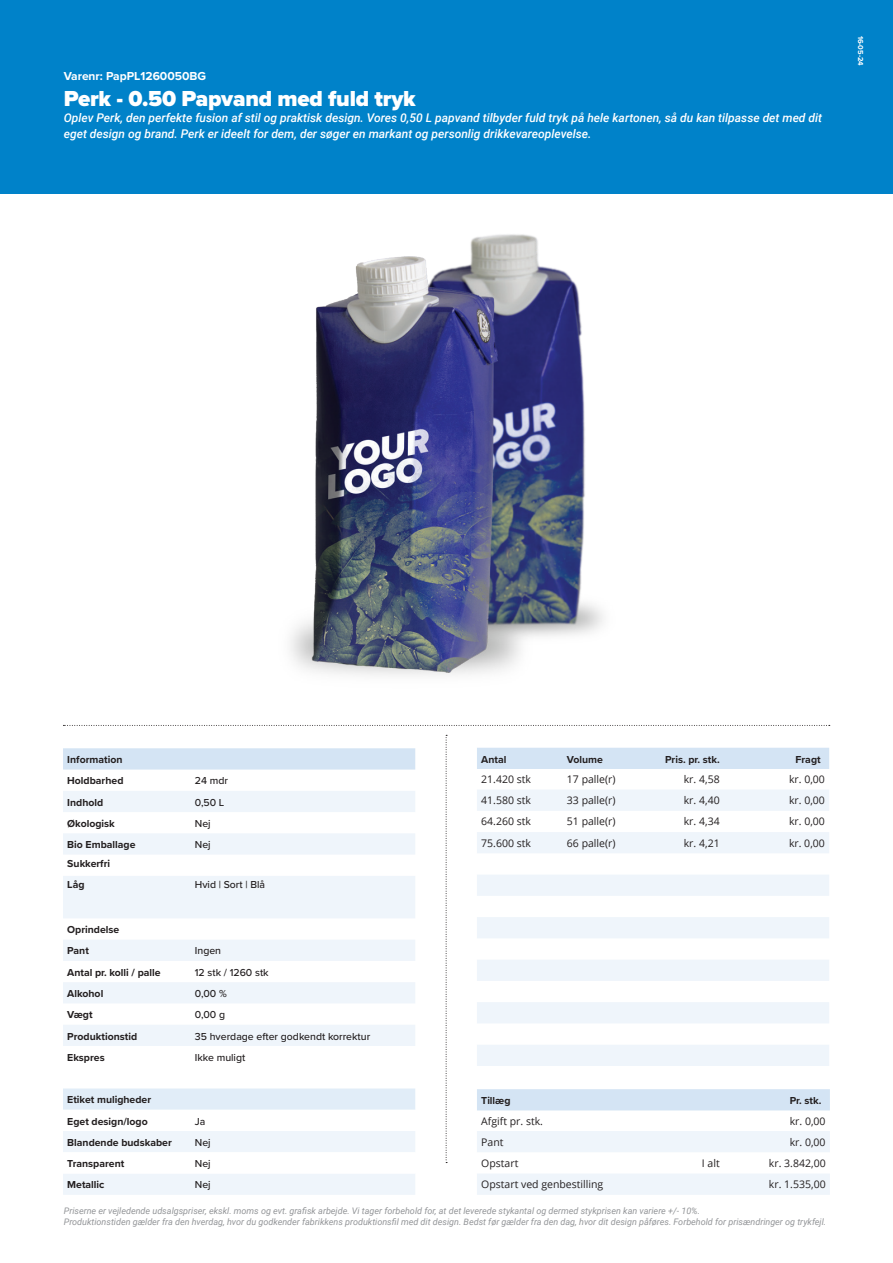
<style>
.page{position:relative;width:893px;height:1263px;background:#fff}
.page>*{position:absolute;margin:0;border:0;box-sizing:border-box;transform-origin:0 0}
.t1{font:900 22.5px "Proxima Nova";letter-spacing:-.01em;color:#fff}
.t2{font:italic 500 12px/16.5px "Roboto";color:#fff}
.t3{font:700 12px "Proxima Nova";color:#fff}
.t4{font:700 10.5px/21.3px "Proxima Nova";color:#231f20}
.t5{font:10.5px "Open Sans";color:#231f20}
.t6{font:500 10.5px "Proxima Nova";color:#231f20}
.t7{font:italic 9px/10.8px "Roboto";color:#939598}
.t8{font:700 7.5px "Proxima Nova";color:#fff}
</style>
<div class="page">
<div style="left:0;top:0;width:893px;height:193px;background:#0082c9"></div>
<div style="left:477px;top:748px;width:352px;height:21px;background:#d4e4f4"></div>
<svg style="left:477px;top:790px;width:352px;height:276px;fill:#eff5fb"></svg>
<img style="left:290px;top:234px;width:313px;height:441px">
<svg style="left:446px;top:735px;width:1px;height:428px"></svg>
<svg style="left:63px;top:725px;width:767px;height:1px"></svg>
<div style="left:63px;top:748px;width:352px;height:21px;background:#d4e4f4"></div>
<svg style="left:63px;top:791px;width:352px;height:404px;fill:#eff5fb"></svg>
<svg style="left:63px;top:1067px;width:352px;height:106px"></svg>
<div style="left:477px;top:1089px;width:353px;height:21px;background:#d4e4f4"></div>
<svg style="left:477px;top:1131px;width:353px;height:64px"></svg>
<h2 class="t3" style="left:64px;top:67px;width:144px">Varenr: PapPL1260050BG</h2>
<h1 class="t1" style="left:64px;top:81px;width:353px">Perk - 0.50 Papvand med fuld tryk</h1>
<p class="t2" style="left:64px;top:109px;width:760px">Oplev Perk, den perfekte fusion af stil og praktisk design. Vores 0,50 L papvand tilbyder fuld tryk på hele kartonen, så du kan tilpasse det med dit eget design og brand. Perk er ideelt for dem, der søger en markant og personlig drikkevareoplevelse.</p>
<p class="t8" style="left:866px;top:36px;width:32px;rotate:90deg">16-05-24</p>
<p class="t4" style="left:67px;top:749px;width:58px">Information<br>Holdbarhed</p>
<p class="t6" style="left:195px;top:773px;width:35px">24 mdr</p>
<p class="t4" style="left:67px;top:791px;width:38px">Indhold</p>
<p class="t6" style="left:195px;top:794px;width:31px">0,50 L</p>
<p class="t4" style="left:67px;top:812px;width:49px">Økologisk</p>
<p class="t6" style="left:195px;top:815px;width:17px">Nej</p>
<p class="t4" style="left:67px;top:834px;width:70px">Bio Emballage</p>
<p class="t6" style="left:195px;top:837px;width:17px">Nej</p>
<p class="t4" style="left:67px;top:853px;width:44px">Sukkerfri<br>Låg</p>
<p class="t6" style="left:195px;top:877px;width:72px">Hvid | Sort | Blå</p>
<p class="t4" style="left:67px;top:919px;width:54px">Oprindelse<br>Pant</p>
<p class="t6" style="left:195px;top:943px;width:28px">Ingen</p>
<p class="t4" style="left:67px;top:961px;width:95px">Antal pr. kolli / palle</p>
<p class="t6" style="left:195px;top:964px;width:75px">12 stk / 1260 stk</p>
<p class="t4" style="left:67px;top:982px;width:38px">Alkohol</p>
<p class="t6" style="left:195px;top:986px;width:34px">0,00 %</p>
<p class="t4" style="left:67px;top:1004px;width:27px">Vægt</p>
<p class="t6" style="left:195px;top:1007px;width:32px">0,00 g</p>
<p class="t4" style="left:67px;top:1025px;width:71px">Produktionstid</p>
<p class="t6" style="left:195px;top:1028px;width:177px">35 hverdage efter godkendt korrektur</p>
<p class="t4" style="left:67px;top:1046px;width:39px">Ekspres</p>
<p class="t6" style="left:195px;top:1049px;width:52px">Ikke muligt</p>
<p class="t4" style="left:67px;top:1089px;width:85px">Etiket muligheder<br>Eget design/logo</p>
<p class="t6" style="left:195px;top:1113px;width:12px">Ja</p>
<p class="t4" style="left:67px;top:1131px;width:106px">Blandende budskaber</p>
<p class="t6" style="left:195px;top:1134px;width:17px">Nej</p>
<p class="t4" style="left:67px;top:1153px;width:59px">Transparent</p>
<p class="t6" style="left:195px;top:1156px;width:17px">Nej</p>
<p class="t4" style="left:67px;top:1174px;width:39px">Metallic</p>
<p class="t6" style="left:195px;top:1177px;width:17px">Nej</p>
<p class="t4" style="left:481px;top:748px;width:27px">Antal</p>
<p class="t4" style="left:567px;top:748px;width:38px">Volume</p>
<p class="t4" style="left:665px;top:748px;width:56px">Pris. pr. stk.</p>
<p class="t4" style="left:795px;top:748px;width:27px">Fragt</p>
<p class="t5" style="left:481px;top:772px;width:51px">21.420 stk</p>
<p class="t5" style="left:567px;top:772px;width:50px">17 palle(r)</p>
<p class="t5" style="left:684px;top:772px;width:37px">kr. 4,58</p>
<p class="t5" style="left:789px;top:772px;width:37px">kr. 0,00</p>
<p class="t5" style="left:481px;top:793px;width:51px">41.580 stk</p>
<p class="t5" style="left:567px;top:793px;width:50px">33 palle(r)</p>
<p class="t5" style="left:684px;top:793px;width:37px">kr. 4,40</p>
<p class="t5" style="left:789px;top:793px;width:37px">kr. 0,00</p>
<p class="t5" style="left:481px;top:814px;width:51px">64.260 stk</p>
<p class="t5" style="left:567px;top:814px;width:50px">51 palle(r)</p>
<p class="t5" style="left:684px;top:814px;width:37px">kr. 4,34</p>
<p class="t5" style="left:789px;top:814px;width:37px">kr. 0,00</p>
<p class="t5" style="left:481px;top:836px;width:51px">75.600 stk</p>
<p class="t5" style="left:567px;top:836px;width:50px">66 palle(r)</p>
<p class="t5" style="left:684px;top:836px;width:37px">kr. 4,21</p>
<p class="t5" style="left:789px;top:836px;width:37px">kr. 0,00</p>
<p class="t4" style="left:481px;top:1089px;width:31px">Tillæg</p>
<p class="t4" style="left:790px;top:1089px;width:33px">Pr. stk.</p>
<p class="t5" style="left:481px;top:1114px;width:63px">Afgift pr. stk.</p>
<p class="t5" style="left:790px;top:1114px;width:37px">kr. 0,00</p>
<p class="t5" style="left:481px;top:1135px;width:24px">Pant</p>
<p class="t5" style="left:790px;top:1135px;width:37px">kr. 0,00</p>
<p class="t5" style="left:481px;top:1156px;width:39px">Opstart</p>
<p class="t5" style="left:702px;top:1156px;width:19px">I alt</p>
<p class="t5" style="left:769px;top:1156px;width:58px">kr. 3.842,00</p>
<p class="t5" style="left:481px;top:1177px;width:124px">Opstart ved genbestilling</p>
<p class="t5" style="left:769px;top:1177px;width:58px">kr. 1.535,00</p>
<p class="t7" style="left:64px;top:1205px;width:764px">Priserne er vejledende udsalgspriser, ekskl. moms og evt. grafisk arbejde. Vi tager forbehold for, at det leverede stykantal og dermed stykprisen kan variere +/- 10%.<br>Produktionstiden gælder fra den hverdag, hvor du godkender fabrikkens produktionsfil med dit design. Bedst før gælder fra den dag, hvor dit design påføres. Forbehold for prisændringer og trykfejl.</p>
</div>
